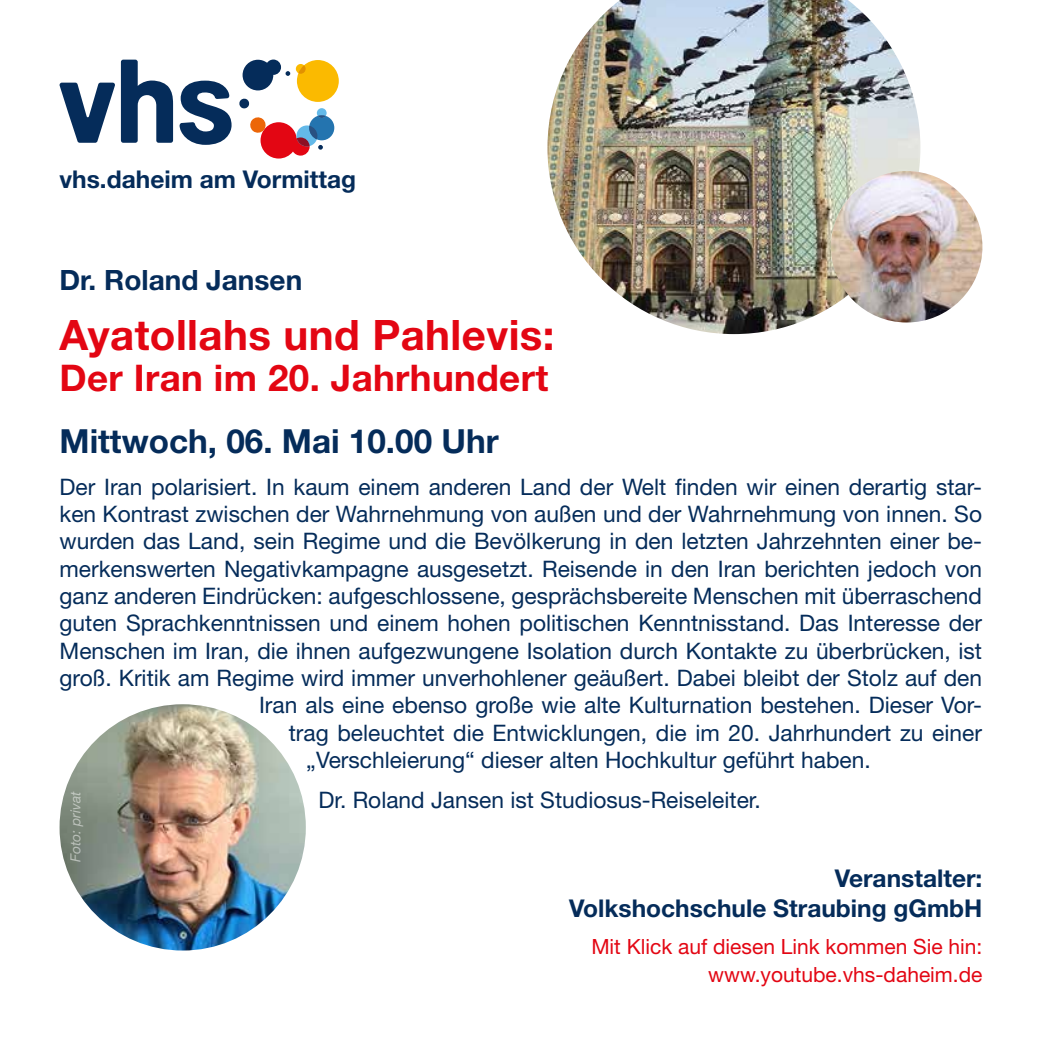
<style>
.page{position:relative;width:1042px;height:1042px;background:#fff}
.page>*{position:absolute;margin:0;border:0;box-sizing:border-box;transform-origin:0 0}
.t1{font:700 42px "Helvetica Neue LT";letter-spacing:.01em;color:#e30613}
.t2{font:700 36.75px "Helvetica Neue LT";letter-spacing:.01em;color:#e30613}
.t3{font:700 33.25px "Helvetica Neue LT";color:#052c5a}
.t4{font:700 28px "Helvetica Neue LT";color:#052c5a}
.t5{font:700 24.5px/29.4px "Helvetica Neue LT";color:#052c5a;text-align:right}
.t6{font:22.75px "Helvetica Neue LT";color:#052c5a}
.t7{font:21px/28.7px "Helvetica Neue LT";color:#e30613;text-align:right}
.t8{font:italic 14px "Helvetica Neue LT";letter-spacing:-.01em;color:#fff}
</style>
<div class="page">
<svg style="left:60px;top:83px;width:55px;height:60px"></svg>
<svg style="left:121px;top:60px;width:52px;height:83px"></svg>
<svg style="left:180px;top:81px;width:52px;height:64px"></svg>
<div style="left:309px;top:115px;width:25px;height:25px;background:#2474af;border-radius:50%"></div>
<div style="left:317px;top:108px;width:10px;height:10px;background:#63b9e9;border-radius:50%"></div>
<svg style="left:296px;top:60px;width:43px;height:42px"></svg>
<svg style="left:239px;top:98px;width:11px;height:11px"></svg>
<svg style="left:243px;top:60px;width:47px;height:30px"></svg>
<svg style="left:250px;top:115px;width:76px;height:44px"></svg>
<img style="left:547px;top:0;width:373px;height:334px">
<img style="left:60px;top:704px;width:246px;height:246px;border-radius:123px">
<img style="left:831px;top:171px;width:151px;height:151px;border-radius:76px">
<p class="t5" style="left:60px;top:164px;width:298px">vhs.daheim am Vormittag</p>
<p class="t4" style="left:60px;top:262px;width:244px">Dr. Roland Jansen</p>
<h1 class="t1" style="left:60px;top:309px;width:496px">Ayatollahs und Pahlevis:</h1>
<h2 class="t2" style="left:60px;top:355px;width:490px">Der Iran im 20. Jahrhundert</h2>
<h3 class="t3" style="left:60px;top:420px;width:441px">Mittwoch, 06. Mai 10.00 Uhr</h3>
<p class="t6" style="left:60px;top:473px;width:924px">Der Iran polarisiert. In kaum einem anderen Land der Welt finden wir einen derartig star-</p>
<p class="t6" style="left:60px;top:500px;width:924px">ken Kontrast zwischen der Wahrnehmung von außen und der Wahrnehmung von innen. So</p>
<p class="t6" style="left:60px;top:528px;width:924px">wurden das Land, sein Regime und die Bevölkerung in den letzten Jahrzehnten einer be-</p>
<p class="t6" style="left:60px;top:555px;width:924px">merkenswerten Negativkampagne ausgesetzt. Reisende in den Iran berichten jedoch von</p>
<p class="t6" style="left:60px;top:582px;width:924px">ganz anderen Eindrücken: aufgeschlossene, gesprächsbereite Menschen mit überraschend</p>
<p class="t6" style="left:60px;top:609px;width:924px">guten Sprachkenntnissen und einem hohen politischen Kenntnisstand. Das Interesse der</p>
<p class="t6" style="left:60px;top:637px;width:924px">Menschen im Iran, die ihnen aufgezwungene Isolation durch Kontakte zu überbrücken, ist</p>
<p class="t6" style="left:60px;top:664px;width:924px">groß. Kritik am Regime wird immer unverhohlener geäußert. Dabei bleibt der Stolz auf den</p>
<p class="t6" style="left:259px;top:691px;width:724px">Iran als eine ebenso große wie alte Kulturnation bestehen. Dieser Vor-</p>
<p class="t6" style="left:289px;top:719px;width:695px">trag beleuchtet die Entwicklungen, die im 20. Jahrhundert zu einer</p>
<p class="t6" style="left:306px;top:746px;width:566px">„Verschleierung“ dieser alten Hochkultur geführt haben.</p>
<p class="t6" style="left:318px;top:787px;width:444px">Dr. Roland Jansen ist Studiosus-Reiseleiter.</p>
<p class="t8" style="left:67px;top:862px;width:72px;rotate:-90deg">Foto: privat</p>
<p class="t5" style="left:569px;top:863px;width:415px">Veranstalter:<br>Volkshochschule Straubing gGmbH</p>
<p class="t7" style="left:591px;top:931px;width:393px">Mit Klick auf diesen Link kommen Sie hin: www.youtube.vhs-daheim.de</p>
</div>
